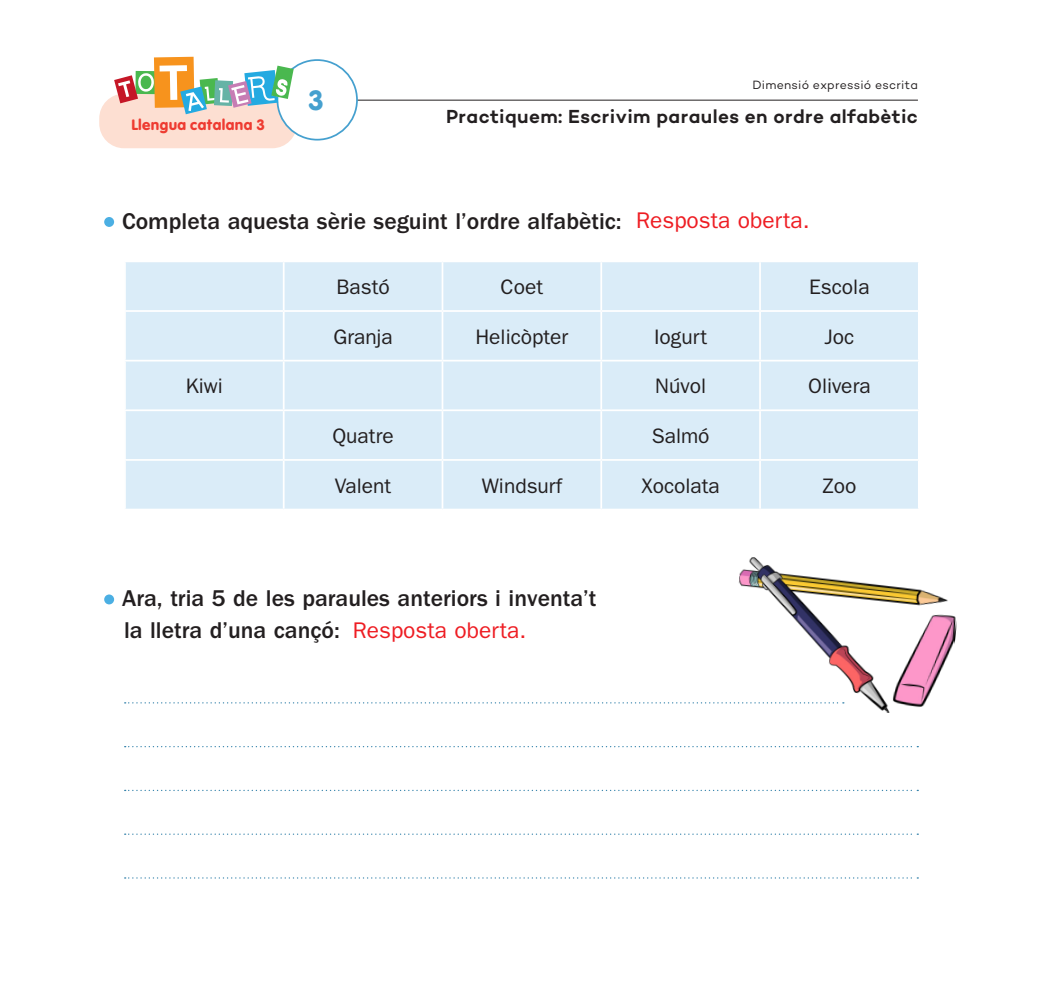
<style>
.page{position:relative;width:1042px;height:989px;background:#fff}
.page>*{position:absolute;margin:0;border:0;box-sizing:border-box;transform-origin:0 0}
.t1{font:29.22px "Vag";color:#45a0cf}
.T-Ordre{font:500 23.62px/31.5px "Franklin Gothic LT";color:#231f20}
.T-text{font:22.75px "Franklin Gothic LT";color:#ee1d23}
.T-text-2{font:21px "Franklin Gothic LT";color:#231f20}
.AD_títol{font:600 19.25px "Campton";letter-spacing:.02em;color:#231f20}
.t2{font:15.75px "Vag";letter-spacing:.02em;color:#ee3b31}
.t3{font:12.25px "Campton";letter-spacing:.02em;color:#231f20}
</style>
<div class="page">
<div style="left:104px;top:217px;width:10px;height:10px;background:#4bafe3;border-radius:50%"></div>
<div style="left:126px;top:262px;width:792px;height:246px;background:#daecf8"></div>
<hr style="left:283px;top:262px;width:2px;height:48px;background:#fff">
<hr style="left:441px;top:262px;width:2px;height:48px;background:#fff">
<hr style="left:600px;top:262px;width:2px;height:48px;background:#fff">
<hr style="left:759px;top:262px;width:2px;height:48px;background:#fff">
<hr style="left:124px;top:310px;width:160px;height:2px;background:#fff">
<hr style="left:284px;top:310px;width:158px;height:2px;background:#fff">
<hr style="left:283px;top:312px;width:2px;height:48px;background:#fff">
<hr style="left:442px;top:310px;width:159px;height:2px;background:#fff">
<hr style="left:441px;top:312px;width:2px;height:48px;background:#fff">
<hr style="left:601px;top:310px;width:159px;height:2px;background:#fff">
<hr style="left:600px;top:312px;width:2px;height:48px;background:#fff">
<hr style="left:760px;top:310px;width:159px;height:2px;background:#fff">
<hr style="left:759px;top:312px;width:2px;height:48px;background:#fff">
<hr style="left:124px;top:360px;width:160px;height:1px;background:#fff">
<hr style="left:284px;top:360px;width:158px;height:1px;background:#fff">
<hr style="left:283px;top:361px;width:2px;height:48px;background:#fff">
<hr style="left:442px;top:360px;width:159px;height:1px;background:#fff">
<hr style="left:441px;top:361px;width:2px;height:48px;background:#fff">
<hr style="left:601px;top:360px;width:159px;height:1px;background:#fff">
<hr style="left:600px;top:361px;width:2px;height:48px;background:#fff">
<hr style="left:760px;top:360px;width:159px;height:1px;background:#fff">
<hr style="left:759px;top:361px;width:2px;height:48px;background:#fff">
<hr style="left:124px;top:409px;width:160px;height:2px;background:#fff">
<hr style="left:284px;top:409px;width:158px;height:2px;background:#fff">
<hr style="left:283px;top:411px;width:2px;height:48px;background:#fff">
<hr style="left:442px;top:409px;width:159px;height:2px;background:#fff">
<hr style="left:441px;top:411px;width:2px;height:48px;background:#fff">
<hr style="left:601px;top:409px;width:159px;height:2px;background:#fff">
<hr style="left:600px;top:411px;width:2px;height:48px;background:#fff">
<hr style="left:760px;top:409px;width:159px;height:2px;background:#fff">
<hr style="left:759px;top:411px;width:2px;height:48px;background:#fff">
<hr style="left:124px;top:459px;width:160px;height:2px;background:#fff">
<hr style="left:284px;top:459px;width:158px;height:2px;background:#fff">
<hr style="left:283px;top:461px;width:2px;height:47px;background:#fff">
<hr style="left:442px;top:459px;width:159px;height:2px;background:#fff">
<hr style="left:441px;top:461px;width:2px;height:47px;background:#fff">
<hr style="left:601px;top:459px;width:159px;height:2px;background:#fff">
<hr style="left:600px;top:461px;width:2px;height:47px;background:#fff">
<hr style="left:760px;top:459px;width:159px;height:2px;background:#fff">
<hr style="left:759px;top:461px;width:2px;height:47px;background:#fff">
<div style="left:104px;top:594px;width:10px;height:10px;background:#4bafe3;border-radius:50%"></div>
<svg style="left:125px;top:702px;width:602px;height:1px"></svg>
<svg style="left:125px;top:746px;width:793px;height:1px"></svg>
<svg style="left:125px;top:789px;width:793px;height:2px"></svg>
<svg style="left:125px;top:833px;width:793px;height:1px"></svg>
<svg style="left:125px;top:877px;width:793px;height:1px"></svg>
<hr style="left:309px;top:100px;width:609px;height:1px;background:#231f20">
<div style="left:99px;top:94px;width:198px;height:54px;background:#fddfd2;border-radius:25px"></div>
<div style="left:277px;top:60px;width:80px;height:80px;background:#fff;border-radius:50%"></div>
<div style="left:276px;top:59px;width:82px;height:81px;border:2px solid #45a0cf;border-radius:50%"></div>
<svg style="left:114px;top:57px;width:180px;height:57px"></svg>
<img style="left:729px;top:557px;width:228px;height:156px">
<p class="t2" style="left:131px;top:114px;width:135px">Llengua catalana 3</p>
<p class="t1" style="left:308px;top:80px;width:17px">3</p>
<p class="t3" style="left:752px;top:78px;width:167px">Dimensió expressió escrita</p>
<p class="AD_títol" style="left:446px;top:104px;width:473px">Practiquem: Escrivim paraules en ordre alfabètic</p>
<p class="T-Ordre" style="left:122px;top:205px;width:501px">Completa aquesta sèrie seguint l’ordre alfabètic:</p>
<p class="T-text" style="left:636px;top:207px;width:175px">Resposta oberta.</p>
<p class="T-text-2" style="left:336px;top:275px;width:55px">Bastó</p>
<p class="T-text-2" style="left:501px;top:275px;width:44px">Coet</p>
<p class="T-text-2" style="left:809px;top:275px;width:62px">Escola</p>
<p class="T-text-2" style="left:333px;top:324px;width:61px">Granja</p>
<p class="T-text-2" style="left:475px;top:324px;width:94px">Helicòpter</p>
<p class="T-text-2" style="left:654px;top:324px;width:55px">Iogurt</p>
<p class="T-text-2" style="left:824px;top:324px;width:31px">Joc</p>
<p class="T-text-2" style="left:186px;top:374px;width:38px">Kiwi</p>
<p class="T-text-2" style="left:655px;top:374px;width:52px">Núvol</p>
<p class="T-text-2" style="left:808px;top:374px;width:64px">Olivera</p>
<p class="T-text-2" style="left:332px;top:424px;width:63px">Quatre</p>
<p class="T-text-2" style="left:652px;top:424px;width:59px">Salmó</p>
<p class="T-text-2" style="left:335px;top:473px;width:58px">Valent</p>
<p class="T-text-2" style="left:482px;top:473px;width:82px">Windsurf</p>
<p class="T-text-2" style="left:641px;top:473px;width:80px">Xocolata</p>
<p class="T-text-2" style="left:822px;top:473px;width:36px">Zoo</p>
<p class="T-Ordre" style="left:122px;top:582px;width:476px">Ara, tria 5 de les paraules anteriors i inventa’t la lletra d’una cançó:</p>
<p class="T-text" style="left:353px;top:616px;width:175px">Resposta oberta.</p>
</div>
